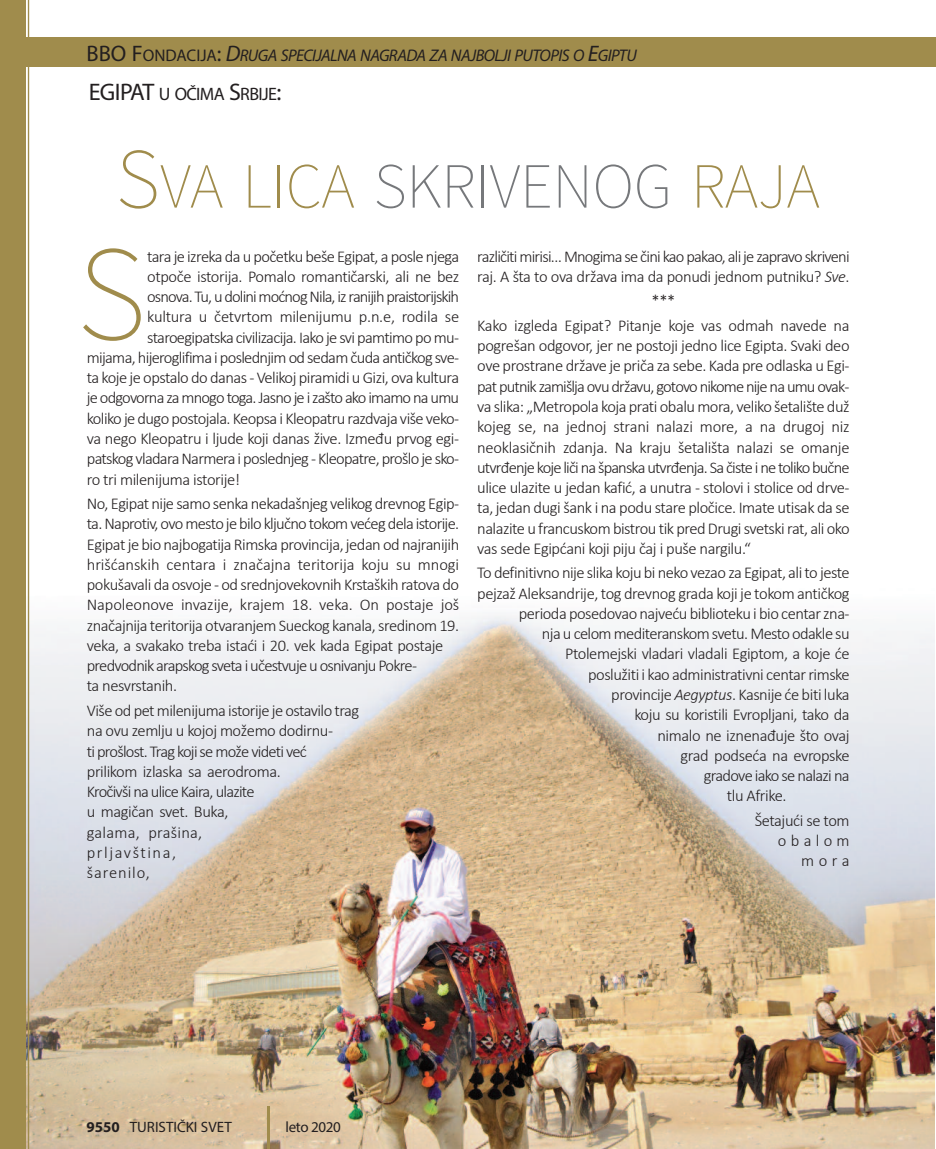
<style>
.page{position:relative;width:936px;height:1149px;background:#fff}
.page>*{position:absolute;margin:0;border:0;box-sizing:border-box;transform-origin:0 0}
.t1{font:200 135.15px "Source Sans Pro";color:#a08c4c}
.t2{font:200 64.2px "Source Sans Pro";letter-spacing:-.005em;color:#a08c4c}
.t3{font:18px "Myriad Pro";letter-spacing:-.035em;color:#231f20}
.t4{font:italic 16.8px "Myriad Pro";letter-spacing:-.035em;color:#231f20}
.t5{font:300 16.5px/20.2px "Calibri";letter-spacing:-.03em;color:#231f20}
.t6{font:300 16.5px/20.2px "Calibri";letter-spacing:-.05em;color:#231f20}
.t7{font:300 16.5px "Calibri";letter-spacing:-.055em;color:#231f20}
.t8{font:15px "Myriad Pro";color:#231f20}
.s1{font-style:normal;font-size:22.5px}
.s2{font-style:normal}
.s3{font-size:22.5px}
.s4{font-size:24px}
.s5{font-size:85.5px}
.s6{color:#76787b}
.s7{font-style:italic}
.s8{font-weight:700}
</style>
<div class="page">
<img style="left:26px;top:550px;width:908px;height:598px">
<div style="left:21px;top:37px;width:914px;height:30px;background:#a08c4c"></div>
<hr style="left:267px;top:1106px;width:2px;height:42px;background:#a08c4c">
<div style="left:0;top:0;width:26px;height:1148px;background:#a08c4c"></div>
<hr style="left:28px;top:0;width:1px;height:1148px;background:#a08c4c">
<p class="t4" style="left:87px;top:49px;width:551px"><span class="s1">BBO F</span><span class="s2">ONDACIJA</span><span class="s1">:</span> <span class="s3">D</span>RUGA SPECIJALNA NAGRADA ZA NAJBOLJI PUTOPIS O <span class="s3">E</span>GIPTU</p>
<p class="t3" style="left:89px;top:87px;width:194px"><span class="s4">EGIPAT</span> U OČIMA <span class="s4">S</span>RBIJE<span class="s4">:</span></p>
<h2 class="t2" style="left:116px;top:161px;width:705px"><span class="s5">S</span>VA LICA <span class="s6">SKRIVENOG</span> RAJA</h2>
<h1 class="t1" style="left:77px;top:241px;width:71px">S</h1>
<p class="t5" style="left:147px;top:247px;width:313px">tara je izreka da u početku beše Egipat, a posle njega</p>
<p class="t5" style="left:147px;top:267px;width:313px">otpoče istorija. Pomalo romantičarski, ali ne bez</p>
<p class="t7" style="left:147px;top:289px;width:313px">osnova. Tu, u dolini moćnog Nila, iz ranijih praistorijskih</p>
<p class="t5" style="left:147px;top:308px;width:313px">kultura u četvrtom milenijumu p.n.e, rodila se</p>
<p class="t5" style="left:147px;top:328px;width:313px">staroegipatska civilizacija. Iako je svi pamtimo po mu-</p>
<p class="t5" style="left:87px;top:348px;width:374px">mijama, hijeroglifima i poslednjim od sedam čuda antičkog sve-</p>
<p class="t5" style="left:87px;top:369px;width:374px">ta koje je opstalo do danas - Velikoj piramidi u Gizi, ova kultura</p>
<p class="t6" style="left:87px;top:389px;width:374px">je odgovorna za mnogo toga. Jasno je i zašto ako imamo na umu</p>
<p class="t5" style="left:87px;top:409px;width:374px">koliko je dugo postojala. Keopsa i Kleopatru razdvaja više veko-</p>
<p class="t5" style="left:87px;top:429px;width:374px">va nego Kleopatru i ljude koji danas žive. Između prvog egi-</p>
<p class="t5" style="left:87px;top:450px;width:374px">patskog vladara Narmera i poslednjeg - Kleopatre, prošlo je sko-</p>
<p class="t5" style="left:87px;top:470px;width:155px">ro tri milenijuma istorije!</p>
<p class="t5" style="left:87px;top:494px;width:374px">No, Egipat nije samo senka nekadašnjeg velikog drevnog Egip&shy;ta. Naprotiv, ovo mesto je bilo ključno tokom većeg dela istorije.<br>Egipat je bio najbogatija Rimska provincija, jedan od najranijih hrišćanskih centara i značajna teritorija koju su mnogi pokušavali da osvoje - od srednjovekovnih Krstaških ratova do Napoleonove invazije, krajem 18. veka. On postaje još značajnija teritorija otvaranjem Sueckog kanala, sredinom 19. veka, a svakako treba istaći i 20. vek kada Egipat postaje predvodnik arapskog sveta i učestvuje u osnivanju Pokre-<br>ta nesvrstanih.</p>
<p class="t5" style="left:87px;top:701px;width:274px">Više od pet milenijuma istorije je ostavilo trag na ovu zemlju u kojoj možemo dodirnu-<br>ti prošlost. Trag koji se može videti već prilikom izlaska sa aerodroma.<br>Kročivši na ulice Kaira, ulazite<br>u magičan svet. Buka,<br>galama, prašina,<br>prljavština,<br>šarenilo,</p>
<p class="t6" style="left:477px;top:247px;width:374px">različiti mirisi… Mnogima se čini kao pakao, ali je zapravo skriveni raj. A šta to ova država ima da ponudi jednom putniku? <span class="s7">Sve</span>.</p>
<p class="t5" style="left:477px;top:290px;width:374px;line-height:24.5px;text-align:center">***<br>Kako izgleda Egipat? Pitanje koje vas odmah navede na</p>
<p class="t5" style="left:477px;top:337px;width:374px;text-align:justify">pogrešan odgovor, jer ne postoji jedno lice Egipta. Svaki deo ove prostrane države je priča za sebe. Kada pre odlaska u Egi&shy;pat putnik zamišlja ovu državu, gotovo nikome nije na umu ovak&shy;va slika: „Metropola koja prati obalu mora, veliko šetalište duž kojeg se, na jednoj strani nalazi more, a na drugoj niz neoklasičnih zdanja. Na kraju šetališta nalazi se omanje utvrđenje koje liči na španska utvrđenja. Sa čiste i ne toliko bučne ulice ulazite u jedan kafić, a unutra - stolovi i stolice od drve&shy;ta, jedan dugi šank i na podu stare pločice. Imate utisak da se nalazite u francuskom bistrou tik pred drugi svetski rat, ali oko vas sede Egipćani koji piju čaj i puše nargilu.“</p>
<p class="t5" style="left:477px;top:564px;width:374px">To definitivno nije slika koju bi neko vezao za Egipat, ali to jeste</p>
<p class="t5" style="left:477px;top:584px;width:374px">pejzaž Aleksandrije, tog drevnog grada koji je tokom antičkog</p>
<p class="t5" style="left:518px;top:604px;width:332px">perioda posedovao najveću biblioteku i bio centar zna-</p>
<p class="t5" style="left:542px;top:624px;width:309px">nja u celom mediteranskom svetu. Mesto odakle su</p>
<p class="t5" style="left:565px;top:645px;width:286px">Ptolemejski vladari vladali Egiptom, a koje će</p>
<p class="t5" style="left:588px;top:665px;width:263px">poslužiti i kao administrativni centar rimske</p>
<p class="t5" style="left:611px;top:685px;width:240px">provincije <span class="s7">Aegyptus</span>. Kasnije će biti luka</p>
<p class="t5" style="left:634px;top:705px;width:217px">koju su koristili Evropljani, tako da</p>
<p class="t5" style="left:657px;top:726px;width:194px">nimalo ne iznenađuje što ovaj</p>
<p class="t5" style="left:680px;top:746px;width:170px">grad podseća na evropske</p>
<p class="t5" style="left:703px;top:766px;width:147px">gradove iako se nalazi na</p>
<p class="t5" style="left:726px;top:786px;width:61px">tlu Afrike.</p>
<p class="t5" style="left:754px;top:811px;width:96px;text-align:right">Šetajući se tom obalom mora</p>
<p class="t8" style="left:87px;top:1120px;width:147px"><span class="s8">9550</span> TURISTIČKI SVET</p>
<p class="t8" style="left:285px;top:1120px;width:57px">LETO 2020</p>
</div>
